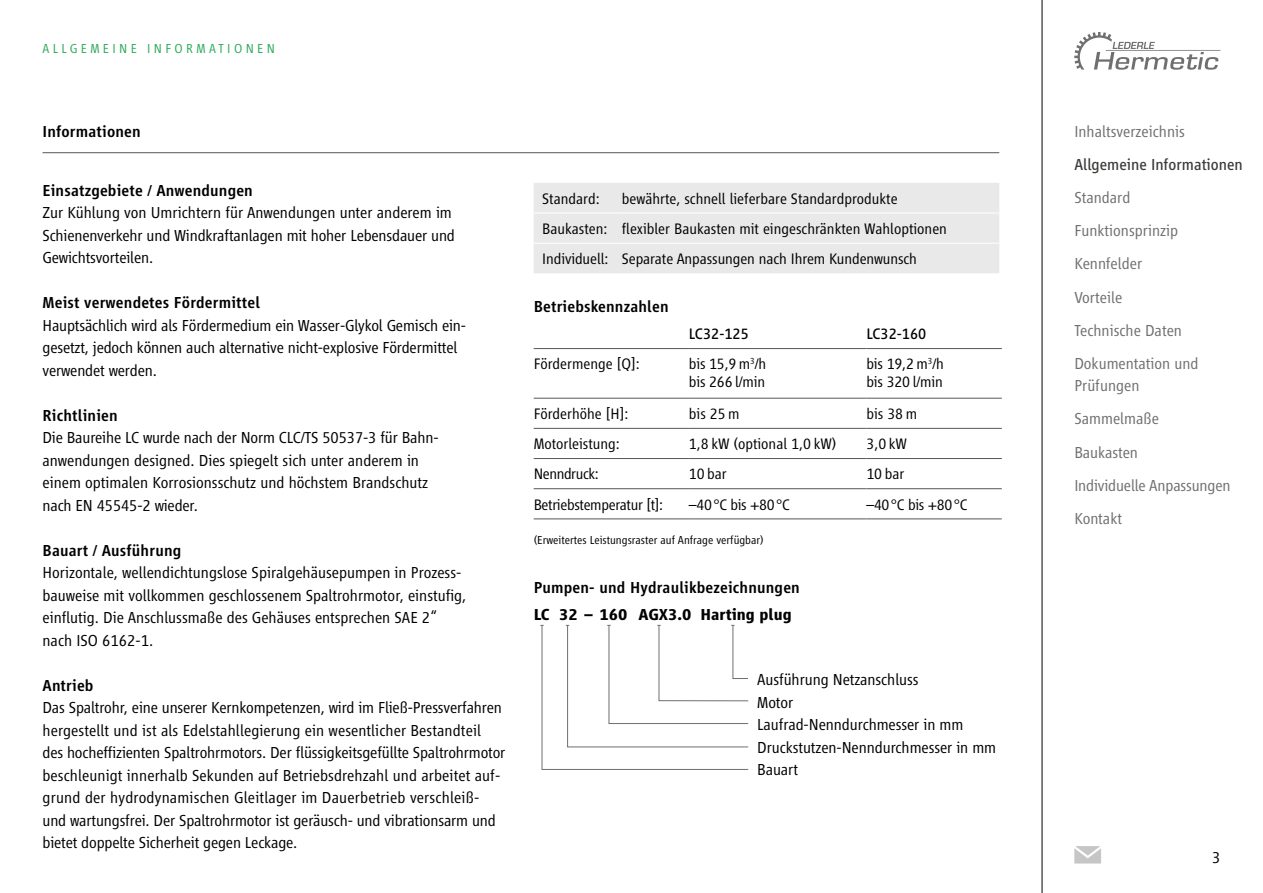
<style>
.page{position:relative;width:1263px;height:893px;background:#fff}
.page>*{position:absolute;margin:0;border:0;box-sizing:border-box;transform-origin:0 0}
.t1{font:300 16.5px/22.5px "Vialog LT";letter-spacing:-.005em;color:#000}
.t2{font:500 16.5px "Vialog LT";letter-spacing:.01em;color:#000}
.t3{font:300 16.5px/33.2px "Vialog LT";color:#706f6f}
.t4{font:700 16.5px "Vialog LT";color:#000}
.t5{font:16.5px "Vialog LT";color:#3c3c3b}
.t6{font:300 15.75px/30.2px "Vialog LT";color:#000}
.t7{font:300 15.75px "Vialog LT";letter-spacing:-.02em;color:#000}
.t8{font:15.75px "Vialog LT";color:#000}
.t9{font:300 15.75px "Vialog LT";letter-spacing:-.025em;color:#000}
.t10{font:300 13.5px "Vialog LT";letter-spacing:.25em;color:#30ab5c}
.t11{font:300 12px "Vialog LT";color:#000}
</style>
<div class="page">
<hr style="left:43px;top:152px;width:956px;height:1px;background:#575756">
<hr style="left:1042px;top:0;width:1px;height:893px;background:#000">
<svg style="left:1074px;top:32px;width:146px;height:38px"></svg>
<div style="left:534px;top:183px;width:465px;height:90px;background:#e9e9e9"></div>
<hr style="left:534px;top:213px;width:88px;height:1px;background:#fff">
<hr style="left:622px;top:213px;width:377px;height:1px;background:#fff">
<hr style="left:534px;top:243px;width:88px;height:1px;background:#fff">
<hr style="left:622px;top:243px;width:377px;height:1px;background:#fff">
<hr style="left:534px;top:348px;width:155px;height:1px;background:#575756">
<hr style="left:534px;top:398px;width:155px;height:1px;background:#575756">
<hr style="left:534px;top:428px;width:155px;height:1px;background:#575756">
<hr style="left:534px;top:458px;width:155px;height:1px;background:#575756">
<hr style="left:534px;top:488px;width:155px;height:1px;background:#575756">
<hr style="left:534px;top:518px;width:155px;height:1px;background:#575756">
<hr style="left:689px;top:348px;width:177px;height:1px;background:#575756">
<hr style="left:866px;top:348px;width:136px;height:1px;background:#575756">
<hr style="left:689px;top:398px;width:177px;height:1px;background:#575756">
<hr style="left:866px;top:398px;width:136px;height:1px;background:#575756">
<hr style="left:689px;top:428px;width:177px;height:1px;background:#575756">
<hr style="left:866px;top:428px;width:136px;height:1px;background:#575756">
<hr style="left:689px;top:458px;width:177px;height:1px;background:#575756">
<hr style="left:866px;top:458px;width:136px;height:1px;background:#575756">
<hr style="left:689px;top:488px;width:177px;height:1px;background:#575756">
<hr style="left:866px;top:488px;width:136px;height:1px;background:#575756">
<hr style="left:689px;top:518px;width:177px;height:1px;background:#575756">
<hr style="left:866px;top:518px;width:136px;height:1px;background:#575756">
<svg style="left:540px;top:625px;width:209px;height:145px"></svg>
<svg style="left:1074px;top:846px;width:27px;height:17px"></svg>
<p class="t10" style="left:43px;top:41px;width:234px">ALLGEMEINE INFORMATIONEN</p>
<p class="t2" style="left:43px;top:123px;width:100px">Informationen</p>
<p class="t2" style="left:43px;top:181px;width:212px">Einsatzgebiete / Anwendungen</p>
<p class="t1" style="left:43px;top:202px;width:414px">Zur Kühlung von Umrichtern für Anwendungen unter anderem im<br>Schienenverkehr und Windkraftanlagen mit hoher Lebensdauer und<br>Gewichtsvorteilen.</p>
<p class="t2" style="left:43px;top:294px;width:219px">Meist verwendetes Fördermittel</p>
<p class="t1" style="left:43px;top:314px;width:425px">Hauptsächlich wird als Fördermedium ein Wasser-Glykol Gemisch ein&shy;gesetzt, jedoch können auch alternative nicht-explosive Fördermittel verwendet werden.</p>
<p class="t2" style="left:43px;top:406px;width:77px">Richtlinien</p>
<p class="t1" style="left:43px;top:427px;width:398px">Die Baureihe LC wurde nach der Norm CLC/TS 50537-3 für Bahn&shy;anwendungen designed. Dies spiegelt sich unter anderem in einem optimalen Korrosionsschutz und höchstem Brandschutz nach EN 45545-2 wieder.</p>
<p class="t2" style="left:43px;top:541px;width:140px">Bauart / Ausführung</p>
<p class="t1" style="left:43px;top:562px;width:425px">Horizontale, wellendichtungslose Spiralgehäusepumpen in Prozess&shy;bauweise mit vollkommen geschlossenem Spaltrohrmotor, einstufig, einflutig. Die Anschlussmaße des Gehäuses entsprechen SAE 2“ nach ISO 6162-1.</p>
<p class="t2" style="left:43px;top:676px;width:52px">Antrieb</p>
<p class="t1" style="left:43px;top:697px;width:464px">Das Spaltrohr, eine unserer Kernkompetenzen, wird im Fließ-Pressverfahren hergestellt und ist als Edelstahllegierung ein wesentlicher Bestandteil des hocheffizienten Spaltrohrmotors. Der flüssigkeitsgefüllte Spaltrohrmotor beschleunigt innerhalb Sekunden auf Betriebsdrehzahl und arbeitet auf&shy;grund der hydrodynamischen Gleitlager im Dauerbetrieb verschleiß&shy;und wartungsfrei. Der Spaltrohrmotor ist geräusch- und vibrationsarm und bietet doppelte Sicherheit gegen Leckage.</p>
<p class="t6" style="left:542px;top:183px;width:406px;text-indent:80px">bewährte, schnell lieferbare Standardprodukte<br>Baukasten: flexibler Baukasten mit eingeschränkten Wahloptionen<br>Individuell: Separate Anpassungen nach Ihrem Kundenwunsch</p>
<p class="t2" style="left:534px;top:298px;width:137px">Betriebskennzahlen</p>
<p class="t8" style="left:689px;top:325px;width:61px">LC32-125</p>
<p class="t8" style="left:866px;top:325px;width:61px">LC32-160</p>
<p class="t6" style="left:534px;top:349px;width:108px">Fördermenge [Q]:</p>
<p class="t6" style="left:689px;top:355px;width:79px;line-height:18px">bis 15,9 m<sup>3</sup>/h bis 266 l/min</p>
<p class="t6" style="left:866px;top:355px;width:79px;line-height:18px">bis 19,2 m<sup>3</sup>/h bis 320 l/min</p>
<p class="t6" style="left:534px;top:399px;width:96px">Förderhöhe [H]:</p>
<p class="t6" style="left:689px;top:399px;width:52px">bis 25 m</p>
<p class="t6" style="left:866px;top:399px;width:52px">bis 38 m</p>
<p class="t6" style="left:534px;top:429px;width:88px">Motorleistung:</p>
<p class="t6" style="left:689px;top:429px;width:149px">1,8 kW (optional 1,0 kW)</p>
<p class="t6" style="left:866px;top:429px;width:42px">3,0 kW</p>
<p class="t9" style="left:534px;top:465px;width:67px">Nenndruck:</p>
<p class="t6" style="left:689px;top:459px;width:39px">10 bar</p>
<p class="t6" style="left:866px;top:459px;width:39px">10 bar</p>
<p class="t7" style="left:534px;top:496px;width:131px">Betriebstemperatur [t]:</p>
<p class="t6" style="left:689px;top:489px;width:103px">–40°C bis +80°C</p>
<p class="t6" style="left:866px;top:489px;width:103px">–40°C bis +80°C</p>
<p class="t11" style="left:534px;top:533px;width:232px">(Erweitertes Leistungsraster auf Anfrage verfügbar)</p>
<p class="t2" style="left:534px;top:579px;width:268px">Pumpen- und Hydraulikbezeichnungen</p>
<p class="t4" style="left:534px;top:605px;width:259px">LC 32 – 160 AGX3.0 Harting plug</p>
<p class="t6" style="left:542px;top:183px;width:59px">Standard:</p>
<p class="t1" style="left:757px;top:669px;width:241px">Ausführung Netzanschluss<br>Motor<br>Laufrad-Nenndurchmesser in mm<br>Druckstutzen-Nenndurchmesser in mm<br>Bauart</p>
<p class="t3" style="left:1074px;top:115px;width:112px">Inhaltsverzeichnis</p>
<p class="t5" style="left:1074px;top:155px;width:170px">Allgemeine Informationen</p>
<p class="t3" style="left:1074px;top:181px;width:126px">Standard<br>Funktionsprinzip<br>Kennfelder<br>Vorteile<br>Technische Daten<br>Dokumentation und</p>
<p class="t3" style="left:1074px;top:369px;width:158px">Prüfungen<br>Sammelmaße<br>Baukasten<br>Individuelle Anpassungen<br>Kontakt</p>
<p class="t1" style="left:1212px;top:847px;width:10px">3</p>
</div>
